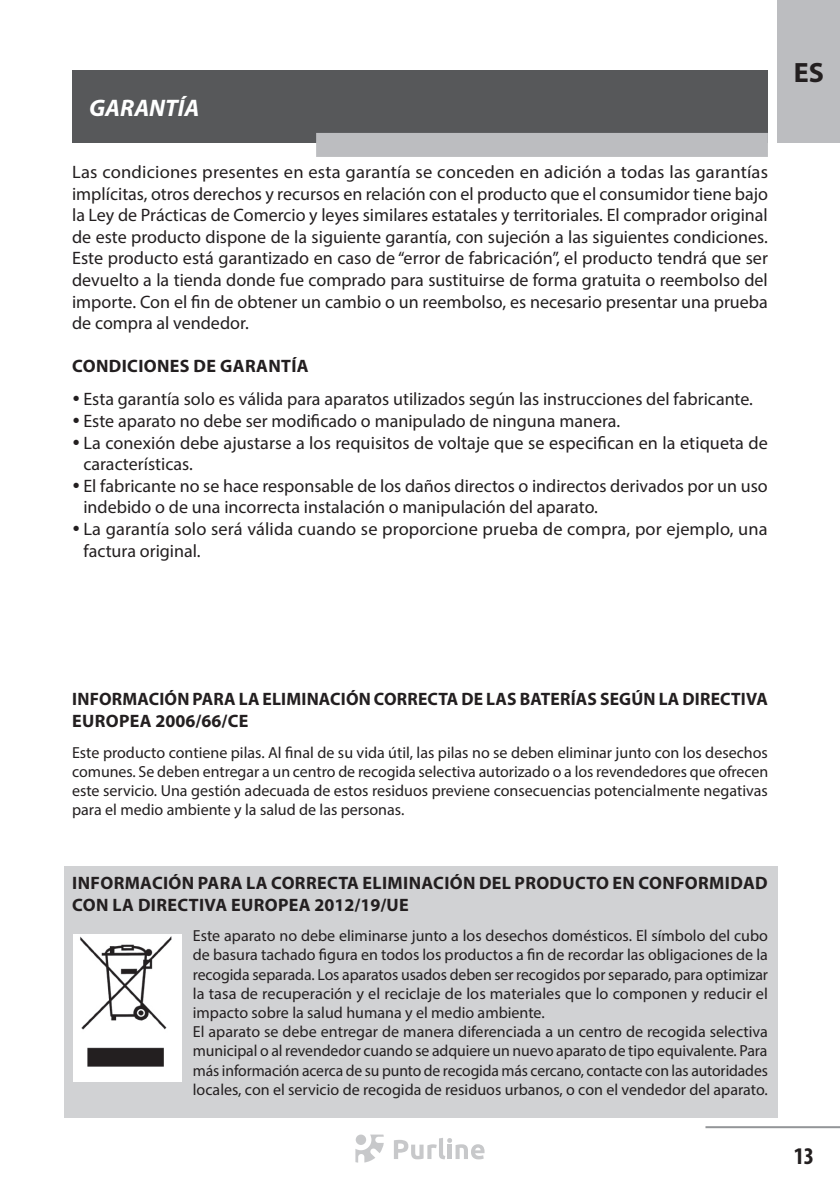
<style>
.page{position:relative;width:840px;height:1191px;background:#fff}
.page>*{position:absolute;margin:0;border:0;box-sizing:border-box;transform-origin:0 0}
.t1{font:700 28px "Myriad Pro";color:#231f20}
.t2{font:italic 700 24px "Myriad Pro";color:#fff}
.t3{font:700 condensed 24px "Myriad Pro";color:#231f20}
.t4{font:18px/21.6px "Myriad Pro";color:#231f20;text-align:justify}
.t5{font:700 18px/21.6px "Myriad Pro";letter-spacing:.02em;color:#231f20}
.t6{font:16px/19.2px "Myriad Pro";color:#231f20}
</style>
<div class="page">
<div style="left:777px;top:0;width:62px;height:143px;background:#bcbdc0"></div>
<hr style="left:705px;top:1126px;width:134px;height:2px;background:#939598">
<svg style="left:394px;top:1138px;width:90px;height:21px"></svg>
<svg style="left:355px;top:1134px;width:28px;height:28px"></svg>
<div style="left:355px;top:1134px;width:11px;height:11px;background:#c7c8ca;border-radius:50%"></div>
<div style="left:63px;top:866px;width:714px;height:252px;background:#d1d2d4"></div>
<div style="left:72px;top:71px;width:695px;height:72px;background:#57585a"></div>
<div style="left:316px;top:133px;width:451px;height:24px;background:#bcbdc0"></div>
<img style="left:73px;top:934px;width:108px;height:147px">
<h2 class="t2" style="left:89px;top:92px;width:112px">GARANTÍA</h2>
<p class="t4" style="left:72px;top:161px;width:697px">Las condiciones presentes en esta garantía se conceden en adición a todas las garantías implícitas, otros derechos y recursos en relación con el producto que el consumidor tiene bajo la Ley de Prácticas de Comercio y leyes similares estatales y territoriales. El comprador original de este producto dispone de la siguiente garantía, con sujeción a las siguientes condiciones.<br>Este producto está garantizado en caso de “error de fabricación”, el producto tendrá que ser devuelto a la tienda donde fue comprado para sustituirse de forma gratuita o reembolso del importe. Con el fin de obtener un cambio o un reembolso, es necesario presentar una prueba de compra al vendedor.</p>
<p class="t5" style="left:72px;top:355px;width:238px">CONDICIONES DE GARANTÍA</p>
<p class="t4" style="left:83px;top:388px;width:685px;text-align:left">Esta garantía solo es válida para aparatos utilizados según las instrucciones del fabricante.<br>Este aparato no debe ser modificado o manipulado de ninguna manera.<br>La conexión debe ajustarse a los requisitos de voltaje que se especifican en la etiqueta de características.<br>El fabricante no se hace responsable de los daños directos o indirectos derivados por un uso indebido o de una incorrecta instalación o manipulación del aparato.<br>La garantía solo será válida cuando se proporcione prueba de compra, por ejemplo, una factura original.</p>
<h1 class="t1" style="left:793px;top:54px;width:32px">ES</h1>
<p class="t5" style="left:72px;top:688px;width:696px">INFORMACIÓN PARA LA ELIMINACIÓN CORRECTA DE LAS BATERÍAS SEGÚN LA DIRECTIVA<br>EUROPEA 2006/66/CE</p>
<p class="t6" style="left:72px;top:742px;width:697px;text-align:justify">Este producto contiene pilas. Al final de su vida útil, las pilas no se deben eliminar junto con los desechos comunes. Se deben entregar a un centro de recogida selectiva autorizado o a los revendedores que ofrecen este servicio. Una gestión adecuada de estos residuos previene consecuencias potencialmente negativas para el medio ambiente y la salud de las personas.</p>
<p class="t5" style="left:72px;top:871px;width:696px">INFORMACIÓN PARA LA CORRECTA ELIMINACIÓN DEL PRODUCTO EN CONFORMIDAD<br>CON LA DIRECTIVA EUROPEA 2012/19/UE</p>
<p class="t6" style="left:193px;top:926px;width:576px">Este aparato no debe eliminarse junto a los desechos domésticos. El símbolo del cubo de basura tachado figura en todos los productos a fin de recordar las obligaciones de la recogida separada. Los aparatos usados deben ser recogidos por separado, para optimizar la tasa de recuperación y el reciclaje de los materiales que lo componen y reducir el impacto sobre la salud humana y el medio ambiente.<br>El aparato se debe entregar de manera diferenciada a un centro de recogida selectiva municipal o al revendedor cuando se adquiere un nuevo aparato de tipo equivalente. Para más información acerca de su punto de recogida más cercano, contacte con las autoridades locales, con el servicio de recogida de residuos urbanos, o con el vendedor del aparato.</p>
<h2 class="t3" style="left:793px;top:1141px;width:22px">13</h2>
</div>
